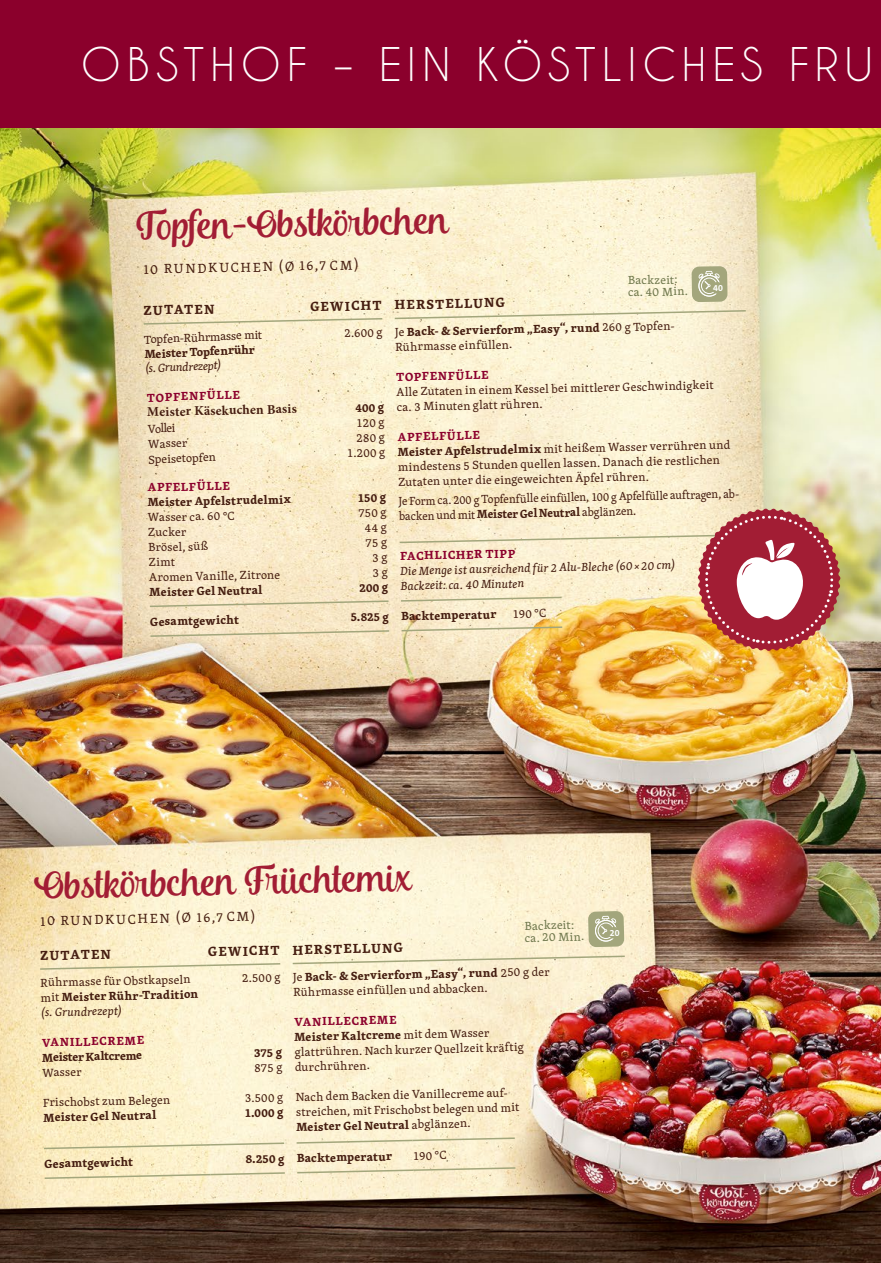
<style>
.page{position:relative;width:881px;height:1263px;background:#fff}
.page>*{position:absolute;margin:0;border:0;box-sizing:border-box;transform-origin:0 0}
.t1{font:43.5px "Caviar Dreams";letter-spacing:.135em;color:#fff}
.t2{font:39px "Andalusia Script";color:#a21d34}
.t3{font:700 13.5px "Skolar PE";color:#451d10}
.t4{font:13.5px "Skolar PE";color:#451d10}
.t5{font:700 13.5px "Minion Pro";color:#451d10}
.t6{font:12px/15px "Skolar PE";color:#451d10}
.t7{font:700 12px "Skolar PE";color:#451d10}
.t8{font:12px/15.5px "Skolar PE";color:#451d10;scale:.95 1}
.t9{font:italic 12px/15.3px "Skolar PE";color:#451d10}
.t10{font:700 12px "Skolar PE";color:#8b002c}
.t11{font:12px/12px "Skolar PE";color:#6f774c}
.s1{font-weight:700}
.s2{font-weight:700;color:#8b002c}
.s3{font-style:italic}
</style>
<div class="page">
<img style="left:0;top:128px;width:880px;height:1135px">
<svg style="left:142px;top:317px;width:242px;height:8px"></svg>
<svg style="left:393px;top:309px;width:354px;height:11px"></svg>
<svg style="left:148px;top:600px;width:242px;height:8px"></svg>
<svg style="left:149px;top:629px;width:241px;height:9px"></svg>
<svg style="left:39px;top:962px;width:243px;height:8px"></svg>
<svg style="left:291px;top:955px;width:335px;height:10px"></svg>
<svg style="left:42px;top:1142px;width:243px;height:8px"></svg>
<svg style="left:43px;top:1171px;width:243px;height:9px"></svg>
<svg style="left:295px;top:1137px;width:221px;height:7px"></svg>
<svg style="left:295px;top:1166px;width:221px;height:8px"></svg>
<div style="left:691px;top:266px;width:36px;height:36px;background:#a3a67c;border-radius:8px"></div>
<svg style="left:398px;top:508px;width:442px;height:143px"></svg>
<div style="left:0;top:0;width:880px;height:128px;background:#8b002c"></div>
<svg style="left:698px;top:271px;width:22px;height:26px"></svg>
<svg style="left:588px;top:911px;width:36px;height:36px"></svg>
<h1 class="t1" style="left:81px;top:38px;width:793px">OBSTHOF – EIN KÖSTLICHES FRU</h1>
<h2 class="t2" style="left:137px;top:203px;width:312px;rotate:-1deg">Topfen-Obstkörbchen</h2>
<p class="t4" style="left:143px;top:259px;width:217px;rotate:-1deg">10 RUNDKUCHEN (Ø 16,7 CM)</p>
<p class="t3" style="left:143px;top:299px;width:72px;rotate:-1deg">ZUTATEN</p>
<p class="t3" style="left:310px;top:295px;width:196px;rotate:-1deg">GEWICHT HERSTELLUNG</p>
<p class="t6" style="left:144px;top:330px;width:119px;rotate:-1deg">Topfen-Rührmasse mit</p>
<p class="t7" style="left:144px;top:343px;width:112px;rotate:-1deg">Meister Topfenrühr</p>
<p class="t9" style="left:145px;top:359px;width:78px;rotate:-1deg">(s. Grundrezept)</p>
<p class="t10" style="left:147px;top:387px;width:94px;rotate:-1deg">TOPFENFÜLLE</p>
<p class="t5" style="left:147px;top:402px;width:151px;rotate:-1deg">Meister Käsekuchen Basis</p>
<p class="t6" style="left:147px;top:421px;width:69px;rotate:-1deg">Vollei<br>Wasser<br>Speisetopfen</p>
<p class="t10" style="left:147px;top:477px;width:84px;rotate:-1deg">APFELFÜLLE</p>
<p class="t7" style="left:147px;top:492px;width:145px;rotate:-1deg">Meister Apfelstrudelmix</p>
<p class="t6" style="left:148px;top:509px;width:133px;rotate:-1deg">Wasser ca. 60 °C<br>Zucker<br>Brösel, süß<br>Zimt<br>Aromen Vanille, Zitrone</p>
<p class="t7" style="left:149px;top:582px;width:114px;rotate:-1deg">Meister Gel Neutral</p>
<p class="t11" style="left:627px;top:274px;width:61px;rotate:-1deg">Backzeit: ca. 40 Min.</p>
<p class="t6" style="left:395px;top:324px;width:283px;rotate:-1deg">Je <span class="s1">Back- &amp; Servierform „Easy“, rund</span> 260 g Topfen-<br>Rührmasse einfüllen.</p>
<p class="t10" style="left:396px;top:367px;width:94px;rotate:-1deg">TOPFENFÜLLE</p>
<p class="t6" style="left:396px;top:383px;width:318px;rotate:-1deg">Alle Zutaten in einem Kessel bei mittlerer Geschwindigkeit ca. 3 Minuten glatt rühren.</p>
<p class="t6" style="left:397px;top:429px;width:334px;line-height:14.1px;rotate:-1deg"><span class="s2">APFELFÜLLE<br></span><span class="s1">Meister Apfelstrudelmix</span> mit heißem Wasser verrühren und</p>
<p class="t6" style="left:398px;top:458px;width:323px;rotate:-1deg">mindestens 5 Stunden quellen lassen. Danach die restlichen<br>Zutaten unter die eingeweichten Äpfel rühren.</p>
<p class="t8" style="left:398px;top:492px;width:362px;rotate:-1deg">Je Form ca. 200 g Topfenfülle einfüllen, 100 g Apfelfülle auftragen, ab&shy;backen und mit <span class="s1">Meister Gel Neutral</span> abglänzen.</p>
<p class="t10" style="left:400px;top:546px;width:116px;rotate:-1deg">FACHLICHER TIPP</p>
<p class="t9" style="left:400px;top:562px;width:276px;rotate:-1deg">Die Menge ist ausreichend für 2 Alu-Bleche (60 × 20 cm)<br>Backzeit: ca. 40 Minuten</p>
<p class="t6" style="left:344px;top:325px;width:40px;rotate:-1deg">2.600 g</p>
<p class="t7" style="left:355px;top:398px;width:30px;rotate:-1deg">400 g</p>
<p class="t6" style="left:346px;top:415px;width:40px;text-align:right;rotate:-1deg">120 g<br>280 g<br>1.200 g</p>
<p class="t7" style="left:357px;top:488px;width:30px;rotate:-1deg">150 g</p>
<p class="t6" style="left:358px;top:505px;width:30px;text-align:right;rotate:-1deg">750 g<br>44 g<br>75 g<br>3 g<br>3 g</p>
<p class="t7" style="left:359px;top:578px;width:30px;rotate:-1deg">200 g</p>
<p class="t7" style="left:150px;top:612px;width:90px;rotate:-1deg">Gesamtgewicht</p>
<p class="t7" style="left:350px;top:607px;width:147px;rotate:-1deg">5.825 g Backtemperatur</p>
<p class="t6" style="left:512px;top:606px;width:35px;rotate:-1deg">190 °C</p>
<h2 class="t2" style="left:34px;top:862px;width:377px;rotate:-1deg">Obstkörbchen Früchtemix</h2>
<p class="t4" style="left:40px;top:910px;width:217px;rotate:-1deg">10 RUNDKUCHEN (Ø 16,7 CM)</p>
<p class="t3" style="left:40px;top:944px;width:72px;rotate:-1deg">ZUTATEN</p>
<p class="t3" style="left:208px;top:940px;width:196px;rotate:-1deg">GEWICHT HERSTELLUNG</p>
<p class="t6" style="left:40px;top:974px;width:159px;rotate:-1deg">Rührmasse für Obstkapseln mit <span class="s1">Meister Rühr-Tradition </span><span class="s3">(s. Grundrezept)</span></p>
<p class="t10" style="left:42px;top:1033px;width:104px;rotate:-1deg">VANILLECREME</p>
<p class="t7" style="left:42px;top:1048px;width:102px;rotate:-1deg">Meister Kaltcreme</p>
<p class="t6" style="left:42px;top:1064px;width:41px;rotate:-1deg">Wasser</p>
<p class="t6" style="left:43px;top:1094px;width:129px;rotate:-1deg">Frischobst zum Belegen</p>
<p class="t7" style="left:43px;top:1107px;width:114px;rotate:-1deg">Meister Gel Neutral</p>
<p class="t11" style="left:524px;top:919px;width:61px;rotate:-1deg">Backzeit: ca. 20 Min.</p>
<p class="t6" style="left:293px;top:969px;width:258px;rotate:-1deg">Je <span class="s1">Back- &amp; Servierform „Easy“, rund</span> 250 g der<br>Rührmasse einfüllen und abbacken.</p>
<p class="t6" style="left:294px;top:1014px;width:231px;rotate:-1deg"><span class="s2">VANILLECREME<br></span><span class="s1">Meister Kaltcreme</span> mit dem Wasser glattrühren. Nach kurzer Quellzeit kräftig durchrühren.</p>
<p class="t6" style="left:295px;top:1088px;width:225px;rotate:-1deg">Nach dem Backen die Vanillecreme auf&shy;streichen, mit Frischobst belegen und mit<br><span class="s1">Meister Gel Neutral</span> abglänzen.</p>
<p class="t6" style="left:242px;top:970px;width:40px;rotate:-1deg">2.500 g</p>
<p class="t7" style="left:254px;top:1043px;width:30px;rotate:-1deg">375 g</p>
<p class="t6" style="left:254px;top:1060px;width:30px;rotate:-1deg">875 g</p>
<p class="t6" style="left:245px;top:1090px;width:40px;rotate:-1deg">3.500 g</p>
<p class="t7" style="left:244px;top:1103px;width:40px;rotate:-1deg">1.000 g</p>
<p class="t7" style="left:44px;top:1154px;width:90px;rotate:-1deg">Gesamtgewicht</p>
<p class="t7" style="left:245px;top:1149px;width:148px;rotate:-1deg">8.250 g Backtemperatur</p>
<p class="t6" style="left:412px;top:1148px;width:35px;rotate:-1deg">190 °C</p>
</div>
